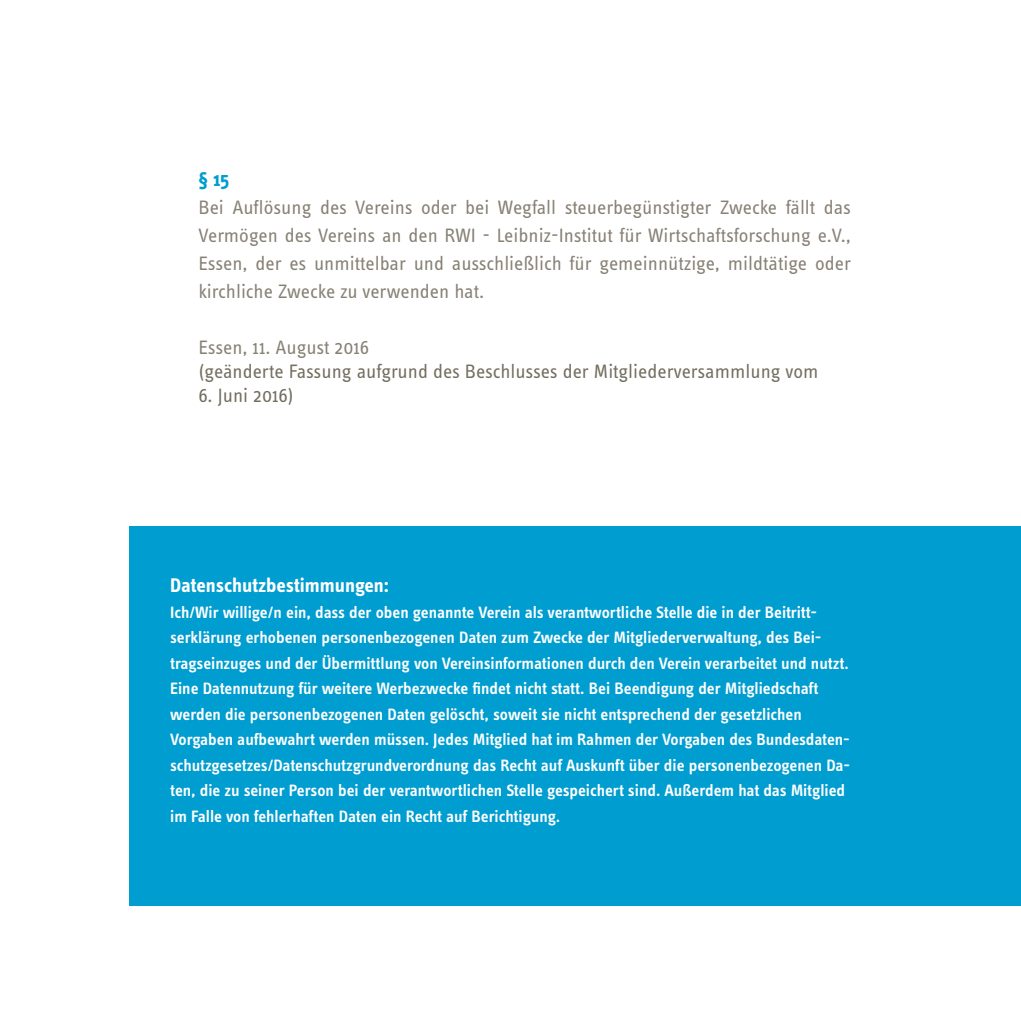
<style>
.page{position:relative;width:1021px;height:1021px;background:#fff}
.page>*{position:absolute;margin:0;border:0;box-sizing:border-box;transform-origin:0 0}
.t1{font:700 20.4px "Info OT Text";color:#fff}
.t2{font:20px/28px "Info OT Text";color:#878175;text-align:justify}
.t3{font:20px "Info OT Text";color:#736e5f}
.t4{font:700 20px "Info OT Text";color:#009dd0}
.t5{font:600 17px/25.6px "Info OT Text";color:#fff}
</style>
<div class="page">
<div style="left:130px;top:526px;width:890px;height:379px;background:#009dd0"></div>
<p class="t4" style="left:198px;top:167px;width:32px">§ 15</p>
<p class="t2" style="left:198px;top:193px;width:654px">Bei Auflösung des Vereins oder bei Wegfall steuerbegünstigter Zwecke fällt das Vermögen des Vereins an den RWI - Leibniz-Institut für Wirtschaftsforschung e.V., Essen, der es unmittelbar und ausschließlich für gemeinnützige, mildtätige oder kirchliche Zwecke zu verwenden hat.</p>
<p class="t2" style="left:198px;top:333px;width:172px">Essen, 11. August 2016</p>
<p class="t3" style="left:198px;top:359px;width:621px">(geänderte Fassung aufgrund des Beschlusses der Mitgliederversammlung vom</p>
<p class="t3" style="left:198px;top:383px;width:97px">6. Juni 2016)</p>
<p class="t1" style="left:170px;top:573px;width:220px">Datenschutzbestimmungen:</p>
<p class="t5" style="left:170px;top:599px;width:681px">Ich/Wir willige/n ein, dass der oben genannte Verein als verantwortliche Stelle die in der Beitritt&shy;serklärung erhobenen personenbezogenen Daten zum Zwecke der Mitgliederverwaltung, des Bei&shy;tragseinzuges und der Übermittlung von Vereinsinformationen durch den Verein verarbeitet und nutzt.<br>Eine Datennutzung für weitere Werbezwecke findet nicht statt. Bei Beendigung der Mitgliedschaft werden die personenbezogenen Daten gelöscht, soweit sie nicht entsprechend der gesetzlichen Vorgaben aufbewahrt werden müssen. Jedes Mitglied hat im Rahmen der Vorgaben des Bundesdaten&shy;schutzgesetzes/Datenschutzgrundverordnung das Recht auf Auskunft über die personenbezogenen Da&shy;ten, die zu seiner Person bei der verantwortlichen Stelle gespeichert sind. Außerdem hat das Mitglied im Falle von fehlerhaften Daten ein Recht auf Berichtigung.</p>
</div>
